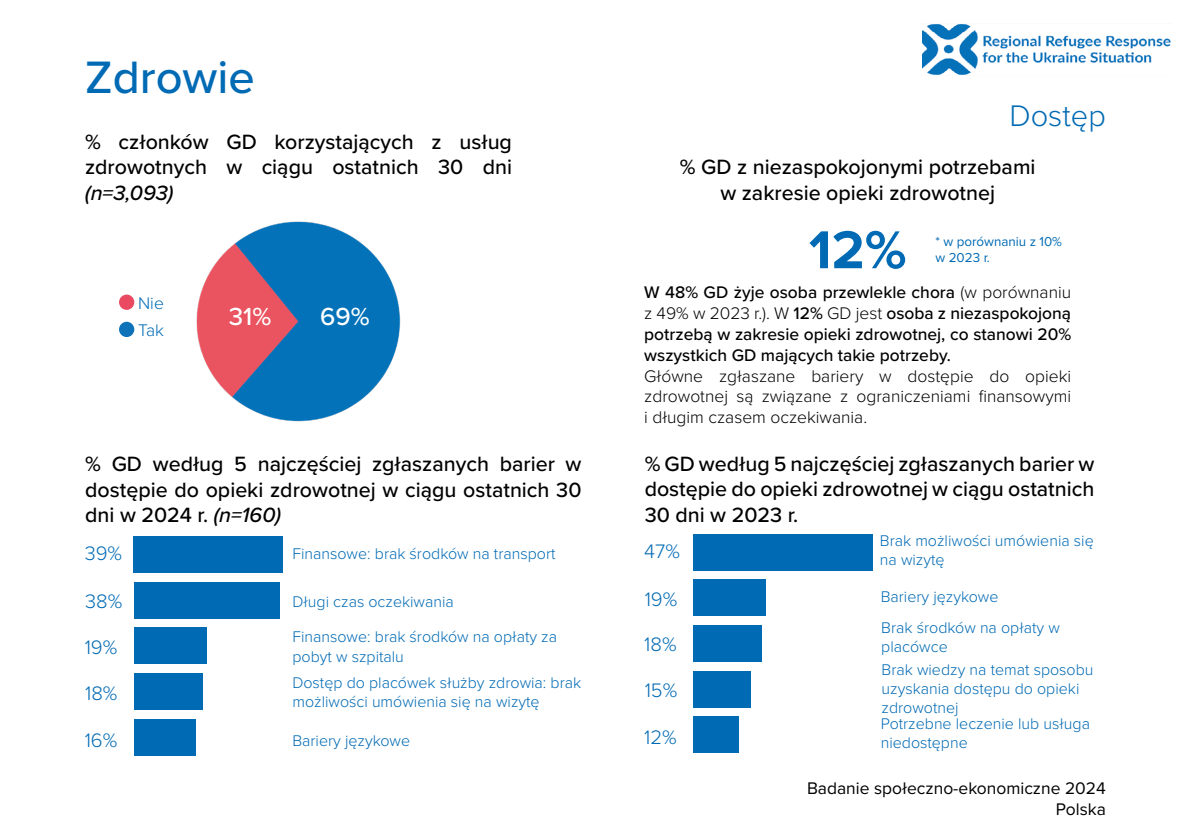
<style>
.page{position:relative;width:1191px;height:840px;background:#fff}
.page>*{position:absolute;margin:0;border:0;box-sizing:border-box;transform-origin:0 0}
.t1{font:700 55.2px "Proxima Nova";color:#006ab4}
.t2{font:500 47px "Proxima Nova";color:#006ab4}
.t3{font:300 30.8px "Proxima Nova";color:#006ab4}
.t4{font:500 25.6px "Proxima Nova";color:#fff}
.t5{font:500 21.4px/25.6px "Proxima Nova";color:#000;text-align:justify}
.t6{font:italic 500 21.4px "Proxima Nova";color:#000}
.t7{font:300 20.2px "Proxima Nova";color:#006ab4}
.t8{font:500 17.4px/20.8px "Proxima Nova";color:#000;text-align:justify}
.t9{font:300 17.4px/20.8px "Proxima Nova";color:#000;text-align:justify}
.t10{font:17.4px/20.8px "Proxima Nova";color:#000;text-align:right}
.t11{font:300 17.4px/27.2px "Proxima Nova";color:#006ab4}
.t12{font:300 16px/19.2px "Proxima Nova";color:#006ab4}
.t13{font:13.4px/16px "Proxima Nova";color:#006ab4}
.s1{font-style:italic}
.s2{font-weight:300}
</style>
<div class="page">
<div style="left:134px;top:535px;width:149px;height:37px;background:#006ab4"></div>
<div style="left:134px;top:581px;width:145px;height:37px;background:#006ab4"></div>
<div style="left:134px;top:627px;width:72px;height:36px;background:#006ab4"></div>
<div style="left:134px;top:672px;width:69px;height:37px;background:#006ab4"></div>
<div style="left:134px;top:718px;width:61px;height:37px;background:#006ab4"></div>
<div style="left:693px;top:533px;width:180px;height:37px;background:#006ab4"></div>
<div style="left:693px;top:579px;width:73px;height:36px;background:#006ab4"></div>
<div style="left:693px;top:624px;width:69px;height:37px;background:#006ab4"></div>
<div style="left:693px;top:670px;width:58px;height:37px;background:#006ab4"></div>
<div style="left:693px;top:716px;width:46px;height:36px;background:#006ab4"></div>
<img style="left:196px;top:221px;width:205px;height:201px">
<div style="left:119px;top:294px;width:15px;height:16px;background:#e94a61;border-radius:50%"></div>
<div style="left:119px;top:321px;width:15px;height:16px;background:#0e72b9;border-radius:50%"></div>
<img style="left:922px;top:24px;width:249px;height:51px">
<h2 class="t2" style="left:85px;top:43px;width:171px">Zdrowie</h2>
<h3 class="t5" style="left:85px;top:128px;width:428px">% członków GD korzystających z usług zdrowotnych w ciągu ostatnich 30 dni</h3>
<h3 class="t6" style="left:85px;top:177px;width:90px">(n=3,093)</h3>
<p class="t11" style="left:138px;top:288px;width:27px">Nie<br>Tak</p>
<h3 class="t4" style="left:229px;top:297px;width:44px">31%</h3>
<h3 class="t4" style="left:320px;top:297px;width:51px">69%</h3>
<h3 class="t5" style="left:85px;top:450px;width:498px">% GD według 5 najczęściej zgłaszanych barier w dostępie do opieki zdrowotnej w ciągu ostatnich 30 dni w 2024 r. <span class="s1">(n=160)</span></h3>
<p class="t7" style="left:85px;top:538px;width:39px">39%</p>
<p class="t7" style="left:85px;top:586px;width:39px">38%</p>
<p class="t7" style="left:85px;top:631px;width:34px">19%</p>
<p class="t7" style="left:85px;top:677px;width:34px">18%</p>
<p class="t7" style="left:85px;top:724px;width:34px">16%</p>
<p class="t12" style="left:292px;top:542px;width:265px">Finansowe: brak środków na transport</p>
<p class="t12" style="left:292px;top:590px;width:163px">Długi czas oczekiwania</p>
<p class="t12" style="left:292px;top:626px;width:266px">Finansowe: brak środków na opłaty za pobyt w szpitalu</p>
<p class="t12" style="left:292px;top:672px;width:290px">Dostęp do placówek służby zdrowia: brak możliwości umówienia się na wizytę</p>
<p class="t12" style="left:292px;top:729px;width:119px">Bariery językowe</p>
<h3 class="t3" style="left:1009px;top:92px;width:98px">Dostęp</h3>
<h3 class="t5" style="left:680px;top:153px;width:357px;text-align:center">% GD z niezaspokojonymi potrzebami w zakresie opieki zdrowotnej</h3>
<h1 class="t1" style="left:809px;top:208px;width:99px">12%</h1>
<p class="t8" style="left:644px;top:281px;width:428px">W 48% GD żyje osoba przewlekle chora <span class="s2">(w porównaniu z 49% w 2023 r.). W</span> 12% <span class="s2">GD jest</span> osoba z niezaspokojoną potrzebą w zakresie opieki zdrowotnej, co stanowi 20% wszystkich GD mających takie potrzeby.</p>
<p class="t9" style="left:644px;top:364px;width:428px">Główne zgłaszane bariery w dostępie do opieki zdrowotnej są związane z ograniczeniami finansowymi i długim czasem oczekiwania.</p>
<p class="t13" style="left:935px;top:233px;width:128px">* w porównaniu z 10% w 2023 r.</p>
<h3 class="t5" style="left:644px;top:449px;width:451px">% GD według 5 najczęściej zgłaszanych barier w dostępie do opieki zdrowotnej w ciągu ostatnich 30 dni w 2023 r.</h3>
<p class="t7" style="left:644px;top:536px;width:37px">47%</p>
<p class="t7" style="left:644px;top:583px;width:34px">19%</p>
<p class="t7" style="left:644px;top:629px;width:34px">18%</p>
<p class="t7" style="left:644px;top:675px;width:34px">15%</p>
<p class="t7" style="left:644px;top:721px;width:34px">12%</p>
<p class="t12" style="left:880px;top:530px;width:215px">Brak możliwości umówienia się na wizytę</p>
<p class="t12" style="left:880px;top:580px;width:181px;line-height:30.6px">Bariery językowe<br>Brak środków na opłaty w</p>
<p class="t12" style="left:881px;top:636px;width:68px">placówce</p>
<p class="t12" style="left:881px;top:658px;width:213px">Brak wiedzy na temat sposobu uzyskania dostępu do opieki zdrowotnej</p>
<p class="t12" style="left:880px;top:712px;width:211px">Potrzebne leczenie lub usługa niedostępne</p>
<p class="t10" style="left:807px;top:776px;width:300px">Badanie społeczno-ekonomiczne 2024<br>Polska</p>
</div>
